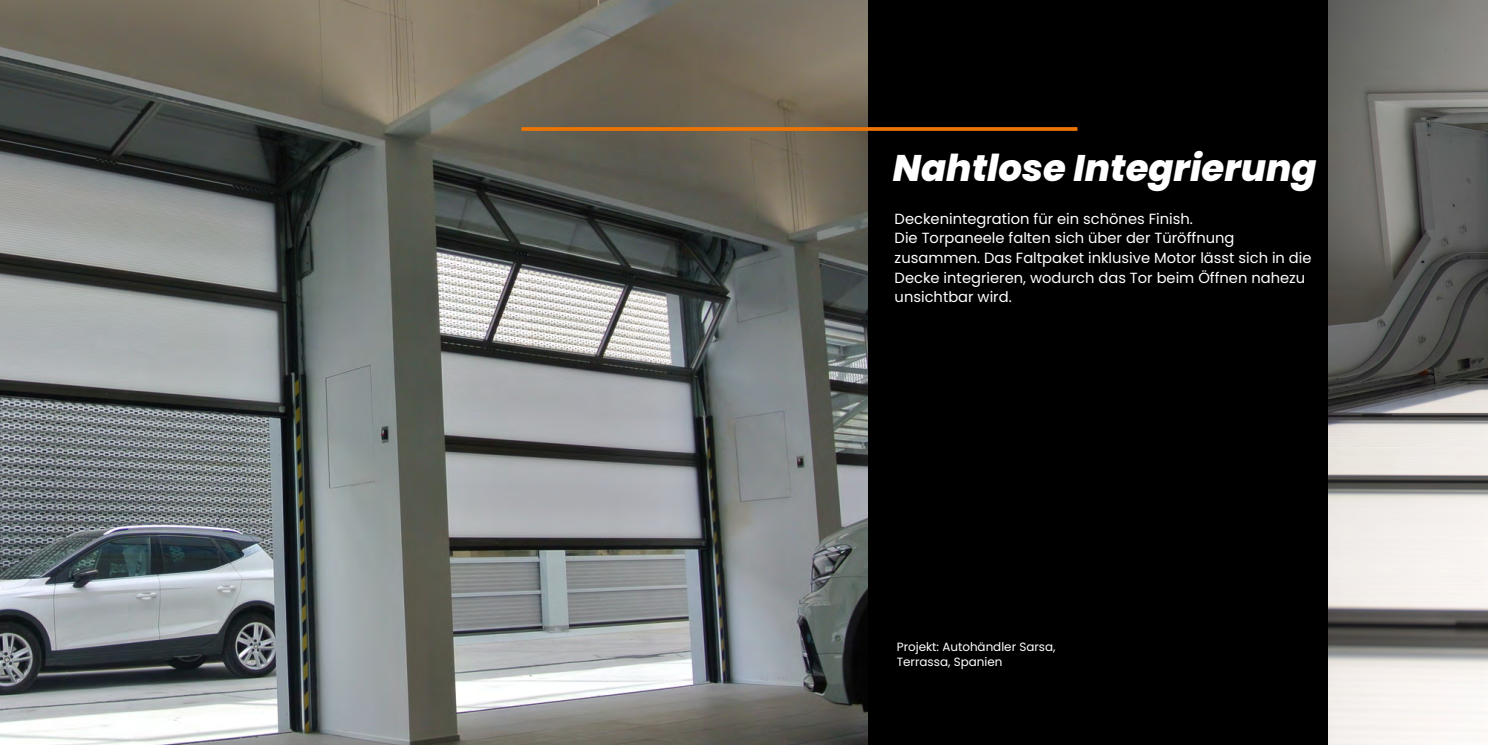
<style>
.page{position:relative;width:1488px;height:745px;background:#fff}
.page>*{position:absolute;margin:0;border:0;box-sizing:border-box;transform-origin:0 0}
.t1{font:italic 800 37px "Poppins";color:#fff}
.t2{font:14.75px/19.8px "Poppins";color:#fff}
.t3{font:11.88px/15.9px "Poppins";color:#fff}
</style>
<div class="page">
<div style="left:0;top:0;width:1488px;height:744px;background:#000"></div>
<img style="left:0;top:0;width:867px;height:744px">
<img style="left:1329px;top:0;width:159px;height:744px">
<svg style="left:521px;top:127px;width:556px;height:4px;background:#e17006"></svg>
<h1 class="t1" style="left:893px;top:142px;width:425px">Nahtlose Integrierung</h1>
<p class="t2" style="left:895px;top:208px;width:418px">Deckenintegration für ein schönes Finish.<br>Die Torpaneele falten sich über der Türöffnung zusammen. Das Faltpaket inklusive Motor lässt sich in die Decke integrieren, wodurch das Tor beim Öffnen nahezu unsichtbar wird.</p>
<p class="t3" style="left:897px;top:638px;width:160px">Projekt: Autohändler Sarsa,<br>Terrassa, Spanien</p>
</div>
